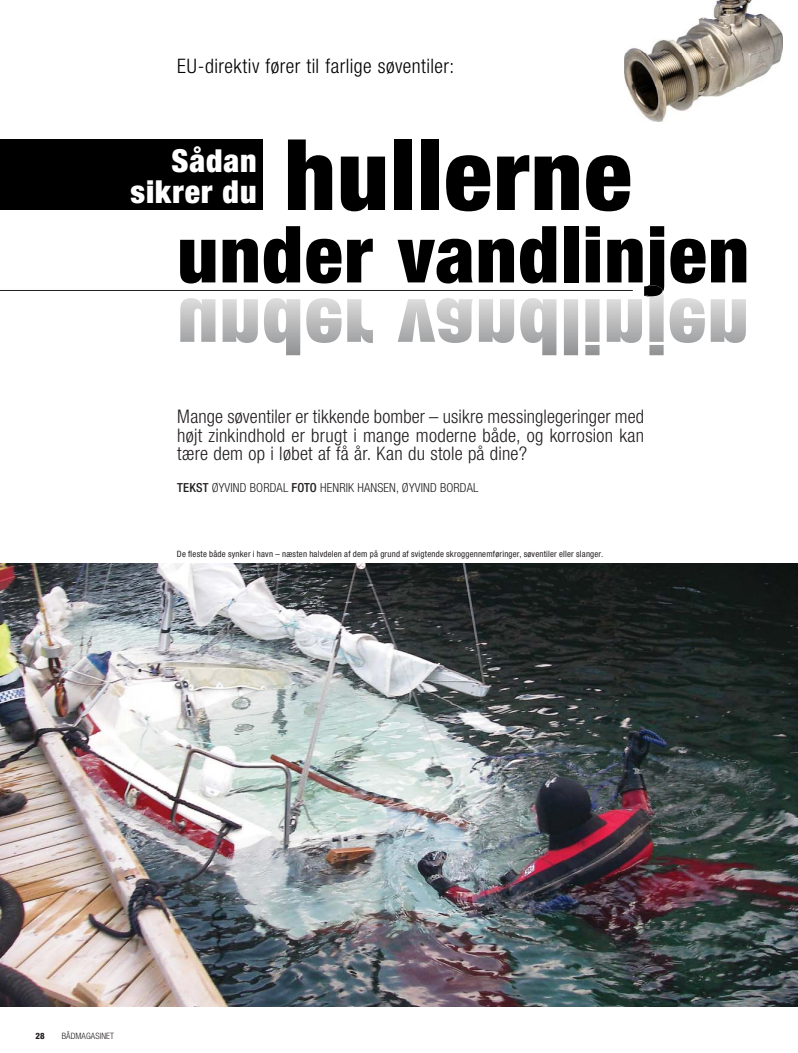
<style>
.page{position:relative;width:798px;height:1053px;background:#fff}
.page>*{position:absolute;margin:0;border:0;box-sizing:border-box;transform-origin:0 0}
.t1{font:900 condensed 98.62px "Helvetica Neue";letter-spacing:.015em;color:#000}
.t2{font:900 condensed 78.75px "Helvetica Neue";letter-spacing:.02em;color:#000}
.t3{font:900 condensed 31.75px/31.8px "Helvetica Neue";letter-spacing:.025em;color:#fff;text-align:right}
.t4{font:300 condensed 20px "Helvetica Neue";letter-spacing:.02em;color:#000}
.t5{font:300 condensed 18.75px/18.8px "Helvetica Neue";letter-spacing:.015em;color:#231f20;text-align:justify}
.t6{font:300 condensed 12.5px "Helvetica Neue";letter-spacing:.01em;color:#231f20}
.t7{font:condensed 8.75px "Helvetica Neue";letter-spacing:.025em;color:#231f20}
.t8{font:300 condensed 8.75px "Helvetica Neue";letter-spacing:.01em;color:#231f20}
.t9{font:800 condensed 8.75px "Helvetica Neue";color:#231f20}
.s1{font-weight:500}
</style>
<div class="page">
<svg style="left:180px;top:296px;width:565px;height:59px"></svg>
<svg style="left:632px;top:285px;width:32px;height:11px"></svg>
<div style="left:0;top:139px;width:262px;height:71px;background:#000"></div>
<hr style="left:0;top:290px;width:632px;height:1px;background:#231f20">
<img style="left:0;top:563px;width:797px;height:443px">
<img style="left:624px;top:0;width:158px;height:121px">
<p class="t4" style="left:177px;top:59px;width:278px">EU-direktiv fører til farlige søventiler:</p>
<h3 class="t3" style="left:130px;top:147px;width:127px">Sådan sikrer du</h3>
<h1 class="t1" style="left:284px;top:139px;width:349px">hullerne</h1>
<h2 class="t2" style="left:177px;top:226px;width:573px">under vandlinjen</h2>
<p class="t5" style="left:177px;top:408px;width:468px">Mange søventiler er tikkende bomber – usikre messinglegeringer med højt zinkindhold er brugt i mange moderne både, og korrosion kan tære dem op i løbet af få år. Kan du stole på dine?</p>
<p class="t6" style="left:177px;top:483px;width:303px"><span class="s1">TEKST</span> ØYVIND BORDAL <span class="s1">FOTO</span> HENRIK HANSEN, ØYVIND BORDAL</p>
<p class="t7" style="left:177px;top:550px;width:427px">De fleste både synker i havn – næsten halvdelen af dem på grund af svigtende skroggennemføringer, søventiler eller slanger.</p>
<p class="t9" style="left:35px;top:1032px;width:11px">28</p>
<p class="t8" style="left:62px;top:1032px;width:54px">BÅDMAGASINET</p>
</div>
